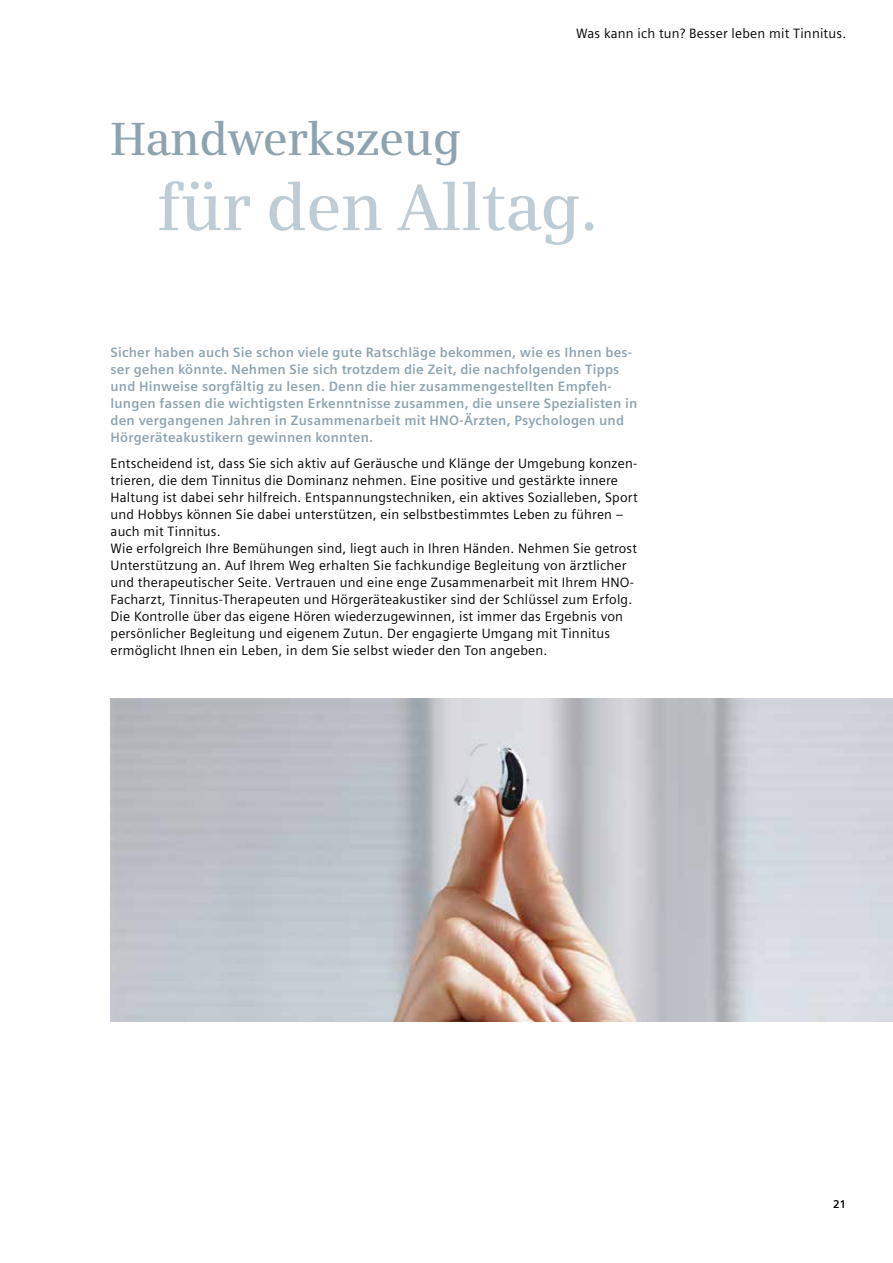
<style>
.page{position:relative;width:893px;height:1263px;background:#fff}
.page>*{position:absolute;margin:0;border:0;box-sizing:border-box;transform-origin:0 0}
.t1{font:600 66px "Siemens Serif";letter-spacing:-.015em;color:#beccd5}
.t2{font:600 46.5px "Siemens Serif";letter-spacing:-.015em;color:#8da3b0}
.t3{font:13.5px/17px "Siemens Sans";letter-spacing:.015em;color:#000}
.t4{font:700 13.5px/17px "Siemens Sans";letter-spacing:.015em;color:#8da3b0}
.t5{font:700 11.25px "Siemens Sans";color:#000}
</style>
<div class="page">
<img style="left:111px;top:698px;width:782px;height:323px">
<p class="t3" style="left:576px;top:25px;width:272px">Was kann ich tun? Besser leben mit Tinnitus.</p>
<h2 class="t2" style="left:111px;top:112px;width:352px">Handwerkszeug</h2>
<h1 class="t1" style="left:157px;top:169px;width:443px">für den Alltag.</h1>
<p class="t4" style="left:111px;top:344px;width:528px">Sicher haben auch Sie schon viele gute Ratschläge bekommen, wie es Ihnen bes&shy;ser gehen könnte. Nehmen Sie sich trotzdem die Zeit, die nachfolgenden Tipps und Hinweise sorgfältig zu lesen. Denn die hier zusammengestellten Empfeh&shy;lungen fassen die wichtigsten Erkenntnisse zusammen, die unsere Spezialisten in den vergangenen Jahren in Zusammenarbeit mit HNO-Ärzten, Psychologen und Hörgeräteakustikern gewinnen konnten.</p>
<p class="t3" style="left:111px;top:455px;width:529px">Entscheidend ist, dass Sie sich aktiv auf Geräusche und Klänge der Umgebung konzen&shy;trieren, die dem Tinnitus die Dominanz nehmen. Eine positive und gestärkte innere Haltung ist dabei sehr hilfreich. Entspannungstechniken, ein aktives Sozialleben, Sport und Hobbys können Sie dabei unterstützen, ein selbstbestimmtes Leben zu führen – auch mit Tinnitus.<br>Wie erfolgreich Ihre Bemühungen sind, liegt auch in Ihren Händen. Nehmen Sie getrost Unterstützung an. Auf Ihrem Weg erhalten Sie fachkundige Begleitung von ärztlicher und therapeutischer Seite. Vertrauen und eine enge Zusammenarbeit mit Ihrem HNO-Facharzt, Tinnitus-Therapeuten und Hörgeräteakustiker sind der Schlüssel zum Erfolg.<br>Die Kontrolle über das eigene Hören wiederzugewinnen, ist immer das Ergebnis von persönlicher Begleitung und eigenem Zutun. Der engagierte Umgang mit Tinnitus ermöglicht Ihnen ein Leben, in dem Sie selbst wieder den Ton angeben.</p>
<p class="t5" style="left:833px;top:1197px;width:15px">21</p>
</div>
